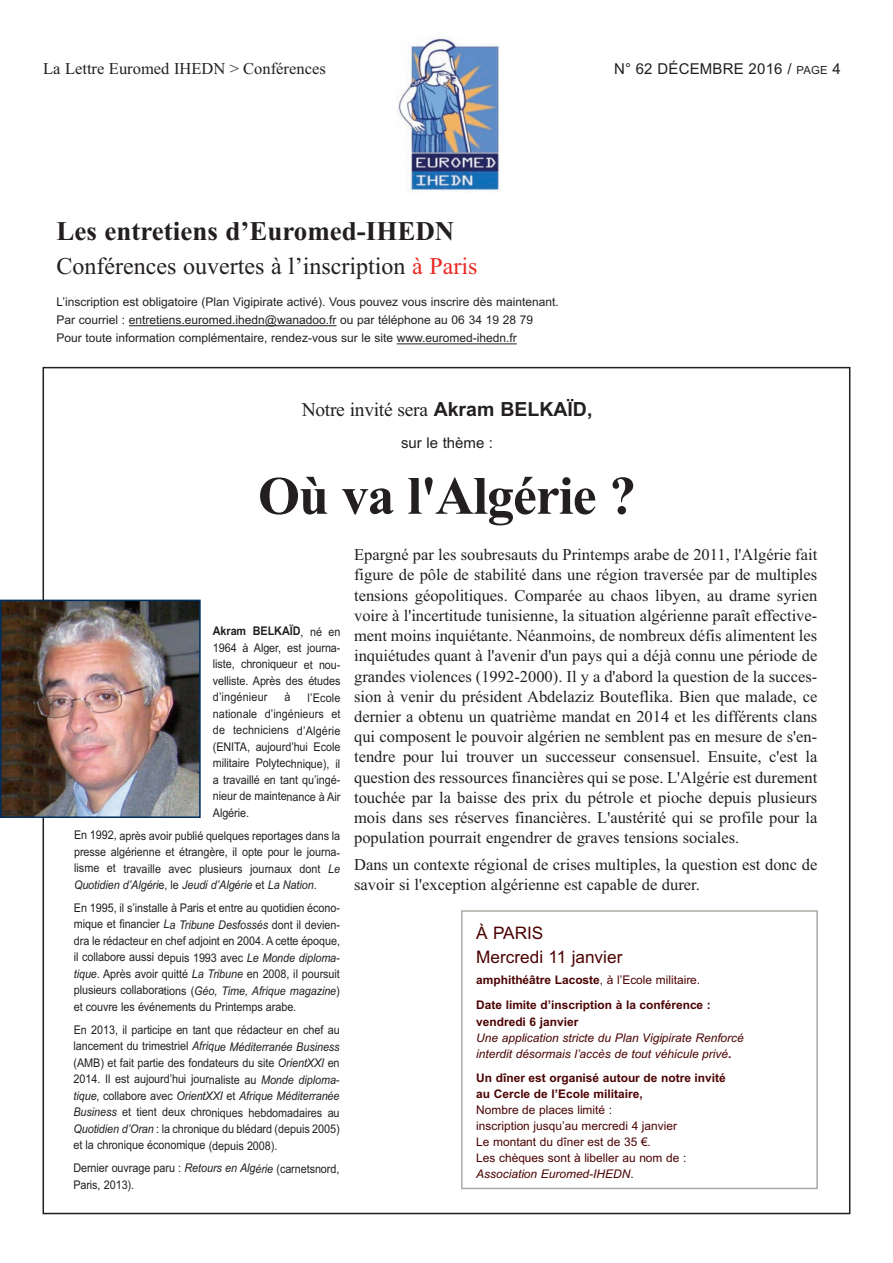
<style>
.page{position:relative;width:893px;height:1263px;background:#fff}
.page>*{position:absolute;margin:0;border:0;box-sizing:border-box;transform-origin:0 0}
.t1{font:700 54px "Times New Roman";letter-spacing:-.02em;color:#231f20}
.t2{font:700 27px "Times New Roman";color:#231f20}
.t3{font:24px "Times New Roman";color:#231f20}
.t4{font:19.5px "Times New Roman";letter-spacing:-.015em;color:#231f20}
.t5{font:17.25px/23.9px "Arial";color:#4b0202}
.t6{font:16.5px/20.2px "Times New Roman";color:#231f20;text-align:justify}
.t7{font:15px "Arial";letter-spacing:.01em;color:#231f20}
.t8{font:12px/16.5px "Arial";color:#231f20;text-align:justify;scale:.9 1}
.t9{font:12px/18.1px "Arial";color:#231f20}
.t10{font:700 11.85px/25.2px "Arial";color:#4b0202}
.t11{font:11.85px/15.9px "Arial";color:#4b0202}
.t12{font:italic 11.85px/15.9px "Arial";color:#4b0202}
.s1{font-size:11.25px}
.s2{color:#ec2724}
.s3{font-family:"Arial";font-weight:700}
.s4{font-weight:700}
.s5{font-style:italic}
.s6{font-weight:400}
.s7{font-weight:700;font-style:normal}
</style>
<div class="page">
<img style="left:398px;top:38px;width:102px;height:155px">
<hr style="left:129px;top:325px;width:208px;height:1px;background:#231f20">
<hr style="left:397px;top:343px;width:120px;height:1px;background:#231f20">
<div style="left:461px;top:910px;width:357px;height:279px;border:2px solid #a6aea4"></div>
<img style="left:3px;top:603px;width:195px;height:212px">
<div style="left:0;top:600px;width:201px;height:218px;border:2px solid #002e5e"></div>
<h3 class="t6" style="left:43px;top:58px;width:284px">La Lettre Euromed IHEDN &gt; Conférences</h3>
<p class="t7" style="left:614px;top:60px;width:228px">N° 62 DéCEMbRE 2016 / <span class="s1">PAGE</span> 4</p>
<h2 class="t2" style="left:57px;top:215px;width:399px">Les entretiens d’Euromed-IHEDN</h2>
<h3 class="t3" style="left:57px;top:252px;width:422px">Conférences ouvertes à l’inscription <span class="s2">à Paris</span></h3>
<p class="t9" style="left:57px;top:293px;width:504px">L’inscription est obligatoire (Plan Vigipirate activé). Vous pouvez vous inscrire dès maintenant.<br>Par courriel : entretiens.euromed.ihedn@wanadoo.fr ou par téléphone au 06 34 19 28 79<br>Pour toute information complémentaire, rendez-vous sur le site www.euromed-ihedn.fr</p>
<h3 class="t4" style="left:302px;top:398px;width:292px">Notre invité sera <span class="s3">Akram bELKAÏd,</span></h3>
<p class="t7" style="left:401px;top:434px;width:94px">sur le thème :</p>
<h1 class="t1" style="left:258px;top:463px;width:380px">Où va l'Algérie ?</h1>
<p class="t8" style="left:213px;top:623px;width:143px"><span class="s4">Akram BELKAÏD</span>, né en 1964 à Alger, est journa&shy;liste, chroniqueur et nou&shy;velliste. Après des études d’ingénieur</p>
<p class="t8" style="left:285px;top:689px;width:8px">à</p>
<p class="t8" style="left:213px;top:689px;width:143px;text-indent:95px">l’Ecole nationale d’ingénieurs et de techniciens d’Algérie (ENITA, aujourd’hui Ecole militaire Polytechnique), il a travaillé en tant qu’ingé&shy;nieur de maintenance à Air Algérie.</p>
<p class="t8" style="left:74px;top:827px;width:297px">En 1992, après avoir publié quelques reportages dans la presse algérienne et étrangère, il opte pour le journa&shy;lisme et travaille avec plusieurs journaux dont <span class="s5">Le Quotidien d’Algéri</span>e, le <span class="s5">Jeudi d’Algérie</span> et <span class="s5">La Nation</span>.</p>
<p class="t8" style="left:74px;top:900px;width:297px">En 1995, il s’installe à Paris et entre au quotidien écono&shy;mique et financier <span class="s5">La Tribune Desfossés</span> dont il devien&shy;dra le rédacteur en chef adjoint en 2004. A cette époque, il collabore aussi depuis 1993 avec <span class="s5">Le Monde diploma&shy;tique</span>. Après avoir quitté <span class="s5">La Tribune</span> en 2008, il poursuit plusieurs collaborations (<span class="s5">Géo, Time, Afrique magazine</span>) et couvre les événements du Printemps arabe.</p>
<p class="t8" style="left:73px;top:1021px;width:297px">En 2013, il participe en tant que rédacteur en chef au lancement du trimestriel <span class="s5">Afrique Méditerranée Business </span>(AMb) et fait partie des fondateurs du site <span class="s5">OrientXXI</span> en 2014. Il est aujourd’hui journaliste au <span class="s5">Monde diploma&shy;tique</span>, collabore avec <span class="s5">OrientXXI</span> et <span class="s5">Afrique Méditerranée Business</span> et tient deux chroniques hebdomadaires au <span class="s5">Quotidien d’Oran</span> : la chronique du blédard (depuis 2005) et la chronique économique (depuis 2008).</p>
<p class="t8" style="left:73px;top:1160px;width:297px">Dernier ouvrage paru : <span class="s5">Retours en Algérie</span> (carnetsnord,<br>Paris, 2013).</p>
<p class="t6" style="left:354px;top:544px;width:465px">Epargné par les soubresauts du Printemps arabe de 2011, l'Algérie fait figure de pôle de stabilité dans une région traversée par de multiples tensions géopolitiques. Comparée au chaos libyen, au drame syrien voire à l'incertitude tunisienne, la situation algérienne paraît effective&shy;ment moins inquiétante. Néanmoins, de nombreux défis alimentent les inquiétudes quant à l'avenir d'un pays qui a déjà connu une période de grandes violences (1992-2000). Il y a d'abord la question de la succes&shy;sion à venir du président Abdelaziz Bouteflika. Bien que malade, ce dernier a obtenu un quatrième mandat en 2014 et les différents clans qui composent le pouvoir algérien ne semblent pas en mesure de s'en&shy;tendre pour lui trouver un successeur consensuel. Ensuite, c'est la question des ressources financières qui se pose. L'Algérie est durement touchée par la baisse des prix du pétrole et pioche depuis plusieurs mois dans ses réserves financières. L'austérité qui se profile pour la population pourrait engendrer de graves tensions sociales.</p>
<h3 class="t6" style="left:354px;top:854px;width:465px">Dans un contexte régional de crises multiples, la question est donc de savoir si l'exception algérienne est capable de durer.</h3>
<h3 class="t5" style="left:476px;top:921px;width:148px">à PARIS<br>Mercredi 11 janvier</h3>
<p class="t10" style="left:476px;top:967px;width:236px">amphithéâtre Lacoste<span class="s6">, à l’Ecole militaire. </span>date limite d’inscription à la conférence :</p>
<p class="t10" style="left:476px;top:1009px;width:104px">vendredi 6 janvier</p>
<p class="t12" style="left:476px;top:1030px;width:269px">Une application stricte du Plan Vigipirate Renforcé interdit désormais l’accès de tout véhicule privé<span class="s7">.</span></p>
<p class="t10" style="left:476px;top:1070px;width:251px;line-height:15.9px">Un dîner est organisé autour de notre invité au Cercle de l’Ecole militaire,</p>
<p class="t11" style="left:476px;top:1102px;width:212px">Nombre de places limité :<br>inscription jusqu’au mercredi 4 janvier<br>Le montant du dîner est de 35 €.<br>Les chèques sont à libeller au nom de :<br><span class="s5">Association Euromed-IHEDN</span>.</p>
</div>
